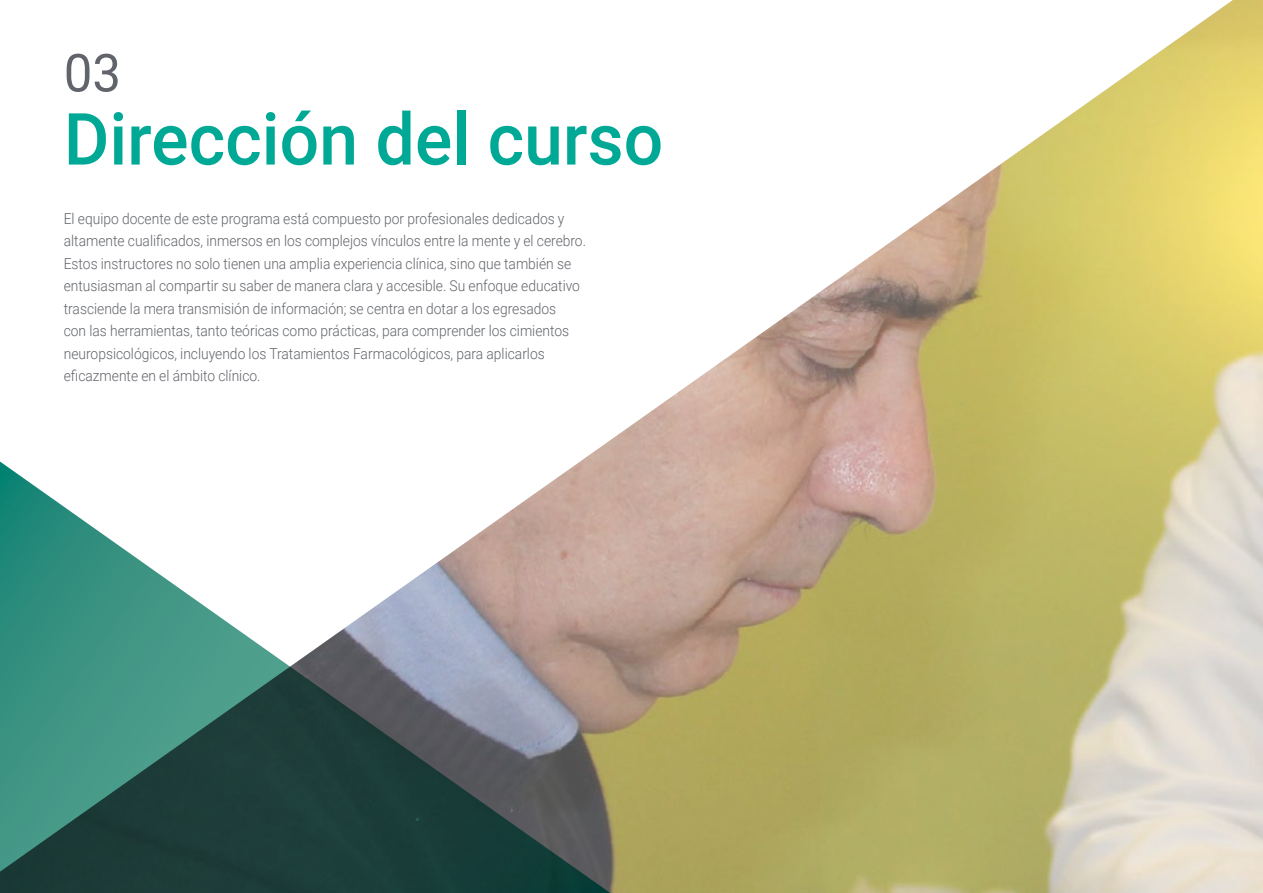
<style>
.page{position:relative;width:1263px;height:893px;background:#fff}
.page>*{position:absolute;margin:0;border:0;box-sizing:border-box;transform-origin:0 0}
.t1{font:500 72px "Roboto";color:#00a996}
.t2{font:52.5px "Roboto";color:#61646a}
.t3{font:300 15px/22.5px "Roboto";color:#61646a;scale:.92 1}
</style>
<div class="page">
<img style="left:602px;top:0;width:661px;height:893px">
<svg style="left:0;top:446px;width:640px;height:447px"></svg>
<h2 class="t2" style="left:64px;top:36px;width:59px">03</h2>
<h1 class="t1" style="left:64px;top:89px;width:601px">Dirección del curso</h1>
<p class="t3" style="left:64px;top:207px;width:569px">El equipo docente de este programa está compuesto por profesionales dedicados y altamente cualificados, inmersos en los complejos vínculos entre la mente y el cerebro.<br>Estos instructores no solo tienen una amplia experiencia clínica, sino que también se entusiasman al compartir su saber de manera clara y accesible. Su enfoque educativo trasciende la mera transmisión de información; se centra en dotar a los egresados<br>con las herramientas, tanto teóricas como prácticas, para comprender los cimientos neuropsicológicos, incluyendo los Tratamientos Farmacológicos, para aplicarlos eficazmente en el ámbito clínico.</p>
</div>
